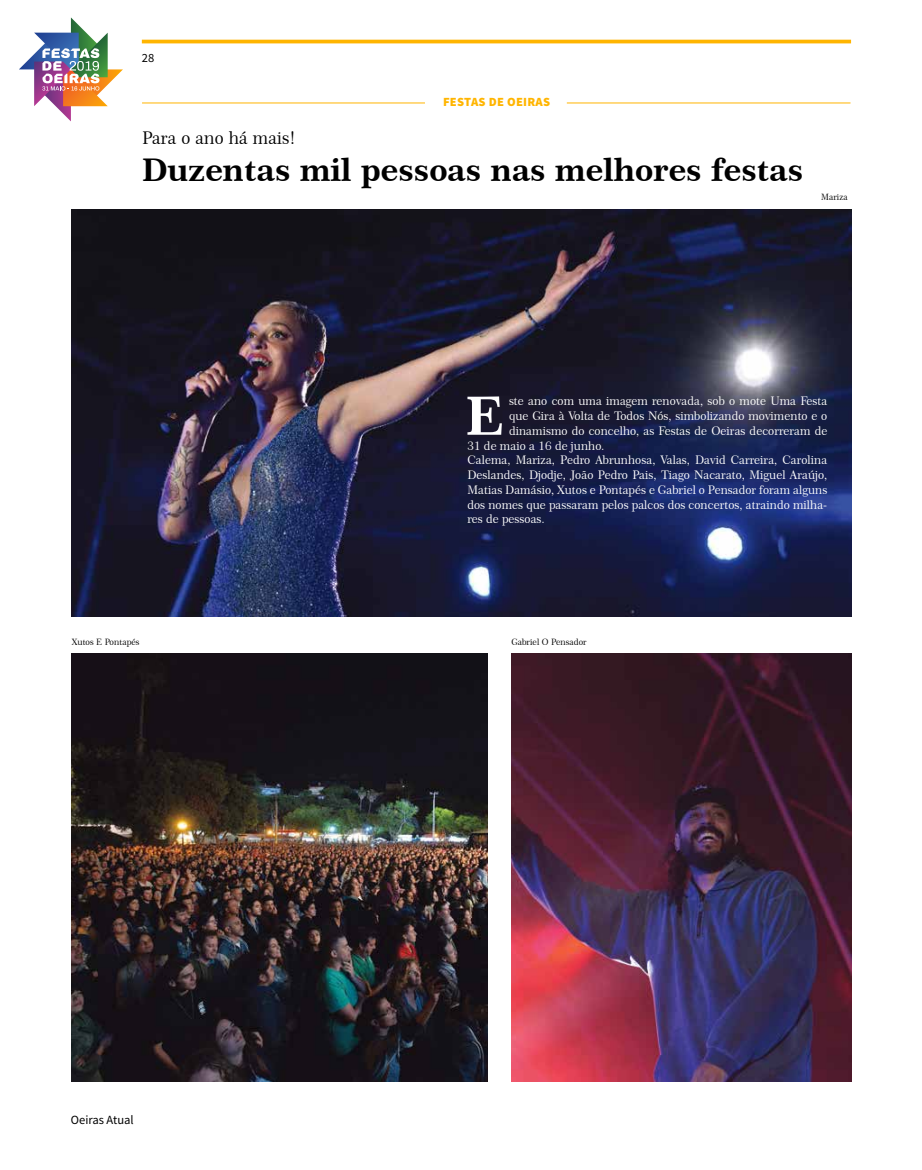
<style>
.page{position:relative;width:922px;height:1170px;background:#fff}
.page>*{position:absolute;margin:0;border:0;box-sizing:border-box;transform-origin:0 0}
.t1{font:53px "Century 751 BT Bold B";color:#fff}
.t2{font:31.25px "Century 751 BT Bold B";color:#000}
.t3{font:17.5px "Century 751 BT Roman B";color:#000}
.t4{font:900 12.5px "Source Sans Pro";letter-spacing:.02em;color:#ffb500}
.t5{font:12.5px "Source Sans Pro";color:#000}
.t6{font:11.88px "Century 751 BT Roman B";color:#fff}
.t7{font:8.75px "Century 751 BT Roman B";color:#000}
</style>
<div class="page">
<hr style="left:142px;top:40px;width:708px;height:3px;background:#ffb500">
<svg style="left:19px;top:17px;width:104px;height:104px"></svg>
<img style="left:72px;top:210px;width:778px;height:407px">
<img style="left:71px;top:653px;width:416px;height:428px">
<img style="left:511px;top:653px;width:339px;height:428px">
<hr style="left:142px;top:103px;width:283px;height:1px;background:#ffb500">
<hr style="left:566px;top:103px;width:284px;height:1px;background:#ffb500">
<p class="t5" style="left:142px;top:50px;width:14px">28</p>
<p class="t4" style="left:443px;top:94px;width:108px">FESTAS DE OEIRAS</p>
<h3 class="t3" style="left:142px;top:127px;width:155px">Para o ano há mais!</h3>
<h2 class="t2" style="left:142px;top:151px;width:662px">Duzentas mil pessoas nas melhores festas</h2>
<p class="t7" style="left:820px;top:191px;width:28px">Mariza</p>
<h1 class="t1" style="left:465px;top:383px;width:40px">E</h1>
<p class="t6" style="left:509px;top:394px;width:320px">ste ano com uma imagem renovada, sob o mote Uma Festa</p>
<p class="t6" style="left:509px;top:408px;width:320px">que Gira à Volta de Todos Nós, simbolizando movimento e o</p>
<p class="t6" style="left:509px;top:423px;width:320px">dinamismo do concelho, as Festas de Oeiras decorreram de</p>
<p class="t6" style="left:467px;top:438px;width:139px">31 de maio a 16 de junho.</p>
<p class="t6" style="left:467px;top:453px;width:361px">Calema, Mariza, Pedro Abrunhosa, Valas, David Carreira, Carolina</p>
<p class="t6" style="left:467px;top:467px;width:361px">Deslandes, Djodje, João Pedro Pais, Tiago Nacarato, Miguel Araújo,</p>
<p class="t6" style="left:467px;top:482px;width:361px">Matias Damásio, Xutos e Pontapés e Gabriel o Pensador foram alguns</p>
<p class="t6" style="left:467px;top:497px;width:361px">dos nomes que passaram pelos palcos dos concertos, atraindo milha-</p>
<p class="t6" style="left:467px;top:512px;width:79px">res de pessoas.</p>
<p class="t7" style="left:72px;top:636px;width:69px">Xutos E Pontapés</p>
<p class="t7" style="left:511px;top:636px;width:77px">Gabriel O Pensador</p>
<p class="t5" style="left:71px;top:1112px;width:64px">Oeiras Atual</p>
</div>
